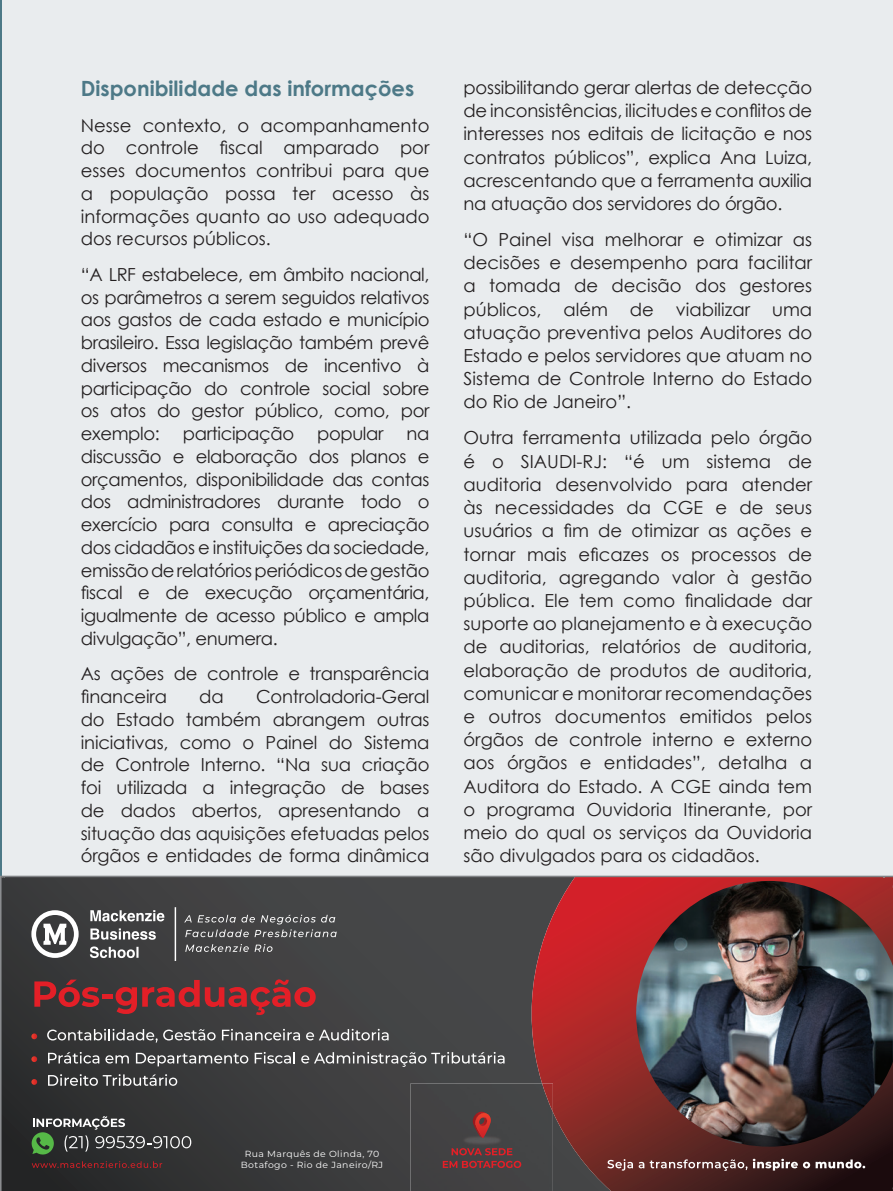
<style>
.page{position:relative;width:893px;height:1191px;background:#fff}
.page>*{position:absolute;margin:0;border:0;box-sizing:border-box;transform-origin:0 0}
.t1{font:700 21px "Century Gothic";color:#4d7987}
.t2{font:18px/23.2px "Century Gothic";letter-spacing:-.01em;color:#231f20;text-align:justify}
.t3{font:8.85px/10.6px "Montserrat";letter-spacing:.04em;color:#fff;text-align:center;scale:1.05 1}
</style>
<div class="page">
<div style="left:2px;top:0;width:891px;height:1191px;background:#e9ecee"></div>
<hr style="left:0;top:0;width:2px;height:1191px;background:#4d7987">
<svg style="left:0;top:875px;width:893px;height:316px;background:#574143"></svg>
<p class="t1" style="left:81px;top:73px;width:335px">Disponibilidade das informações</p>
<p class="t2" style="left:81px;top:114px;width:350px;line-height:22.8px">Nesse contexto, o acompanhamento do controle fiscal amparado por esses documentos contribui para que a população possa ter acesso às informações quanto ao uso adequado dos recursos públicos.</p>
<p class="t2" style="left:81px;top:263px;width:350px;line-height:22.8px">“A LRF estabelece, em âmbito nacional, os parâmetros a serem seguidos relativos aos gastos de cada estado e município brasileiro. Essa legislação também prevê diversos mecanismos de incentivo à participação do controle social sobre os atos do gestor público, como, por exemplo:</p>
<p class="t2" style="left:183px;top:422px;width:113px">participação</p>
<p class="t2" style="left:317px;top:422px;width:68px">popular</p>
<p class="t2" style="left:81px;top:422px;width:350px;line-height:22.8px;text-indent:326px">na discussão e elaboração dos planos e orçamentos, disponibilidade das contas dos administradores durante todo o exercício para consulta e apreciação dos cidadãos e instituições da sociedade, emissão de relatórios periódicos de gestão fiscal e de execução orçamentária, igualmente de acesso público e ampla divulgação”, enumera.</p>
<p class="t2" style="left:81px;top:662px;width:350px;line-height:22.8px">As ações de controle e transparência financeira</p>
<p class="t2" style="left:81px;top:685px;width:350px;line-height:22.8px;text-indent:175px">Controladoria-Geral do Estado também abrangem outras iniciativas, como o Painel do Sistema de Controle Interno. “Na sua criação foi utilizada a integração de bases de dados abertos, apresentando a situação das aquisições efetuadas pelos órgãos e entidades de forma dinâmica</p>
<p class="t2" style="left:199px;top:684px;width:26px">da</p>
<p class="t2" style="left:463px;top:76px;width:350px">possibilitando gerar alertas de detecção de inconsistências, ilicitudes e conflitos de interesses nos editais de licitação e nos contratos públicos”, explica Ana Luiza, acrescentando que a ferramenta auxilia na atuação dos servidores do órgão.</p>
<p class="t2" style="left:463px;top:228px;width:350px">“O Painel visa melhorar e otimizar as decisões e desempenho para facilitar a tomada de decisão dos gestores públicos, além de viabilizar uma atuação preventiva pelos Auditores do Estado e pelos servidores que atuam no Sistema de Controle Interno do Estado do Rio de Janeiro”.</p>
<p class="t2" style="left:463px;top:426px;width:350px">Outra ferramenta utilizada pelo órgão é o SIAUDI-RJ: “é um sistema de auditoria desenvolvido para atender às necessidades da CGE e de seus usuários a fim de otimizar as ações e tornar mais eficazes os processos de auditoria, agregando valor à gestão pública. Ele tem como finalidade dar suporte ao planejamento e à execução de auditorias, relatórios de auditoria, elaboração de produtos de auditoria, comunicar e monitorar recomendações e outros documentos emitidos pelos órgãos de controle interno e externo aos órgãos e entidades”, detalha a Auditora do Estado. A CGE ainda tem o programa Ouvidoria Itinerante, por meio do qual os serviços da Ouvidoria são divulgados para os cidadãos.</p>
<p class="t3" style="left:241px;top:1148px;width:137px">Rua Marquês de Olinda, 70<br>Botafogo - Rio de Janeiro/RJ</p>
</div>
